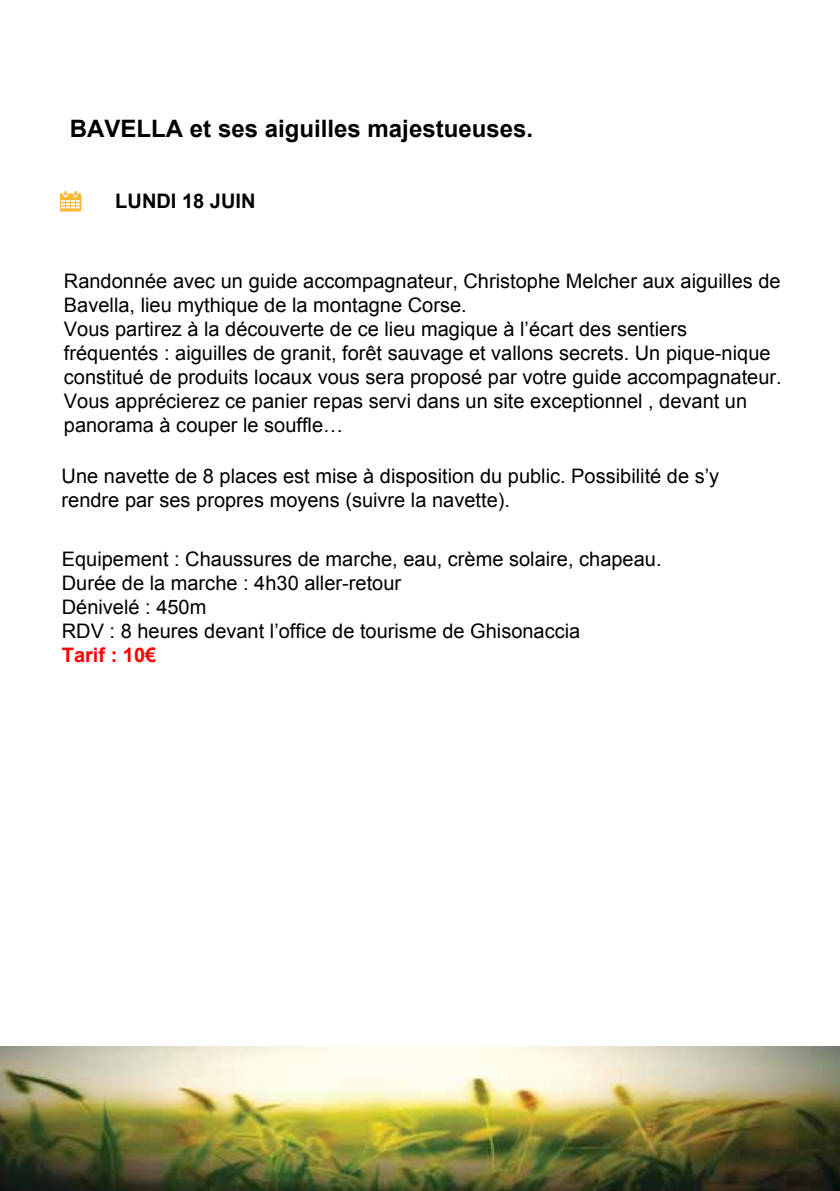
<style>
.page{position:relative;width:840px;height:1191px;background:#fff}
.page>*{position:absolute;margin:0;border:0;box-sizing:border-box;transform-origin:0 0}
.t1{font:700 24px "Arial";color:#000}
.t2{font:20px/24px "Arial";color:#000}
.t3{font:700 20px "Arial";color:#000}
.t4{font:700 20px "Arial";color:#f00}
</style>
<div class="page">
<img style="left:60px;top:191px;width:22px;height:21px">
<img style="left:0;top:1046px;width:839px;height:145px">
<p class="t1" style="left:70px;top:112px;width:464px">BAVELLA et ses aiguilles majestueuses.</p>
<p class="t3" style="left:115px;top:186px;width:142px">LUNDI 18 JUIN</p>
<p class="t2" style="left:64px;top:269px;width:719px">Randonnée avec un guide accompagnateur, Christophe Melcher aux aiguilles de Bavella, lieu mythique de la montagne Corse.<br>Vous partirez à la découverte de ce lieu magique à l’écart des sentiers fréquentés : aiguilles de granit, forêt sauvage et vallons secrets. Un pique-nique constitué de produits locaux vous sera proposé par votre guide accompagnateur.<br>Vous apprécierez ce panier repas servi dans un site exceptionnel , devant un panorama à couper le souffle…</p>
<p class="t2" style="left:62px;top:464px;width:658px">Une navette de 8 places est mise à disposition du public. Possibilité de s’y rendre par ses propres moyens (suivre la navette).</p>
<p class="t2" style="left:62px;top:547px;width:601px">Equipement : Chaussures de marche, eau, crème solaire, chapeau.<br>Durée de la marche : 4h30 aller-retour<br>Dénivelé : 450m<br>RDV : 8 heures devant l’office de tourisme de Ghisonaccia</p>
<p class="t4" style="left:62px;top:641px;width:96px">Tarif : 10€</p>
</div>
